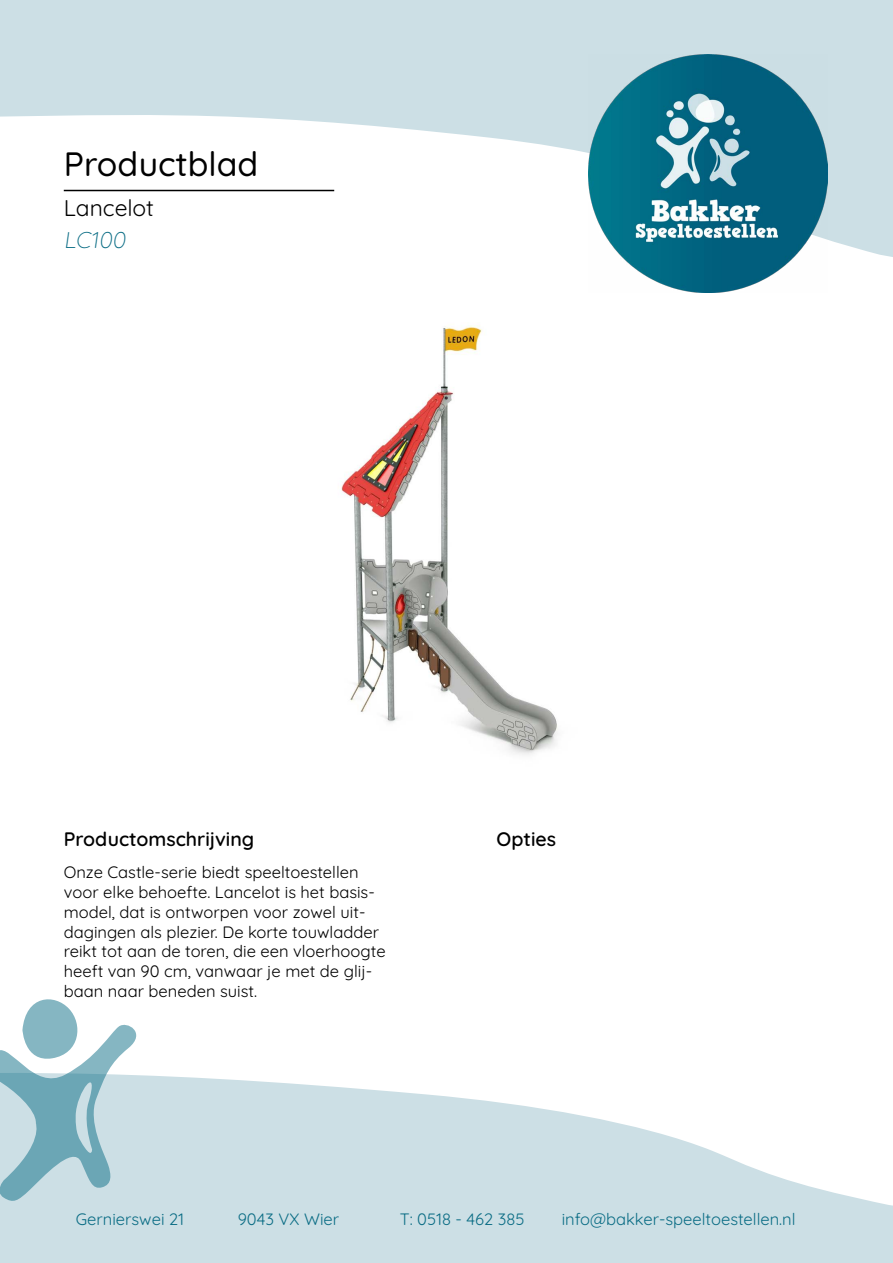
<style>
.page{position:relative;width:893px;height:1263px;background:#fff}
.page>*{position:absolute;margin:0;border:0;box-sizing:border-box;transform-origin:0 0}
.t1{font:500 33.75px "Quicksand";color:#000}
.t2{font:22.8px "Quicksand";color:#000}
.t3{font:300 22.8px "Quicksand";color:#0b6d85}
.t4{font:600 19.5px "Quicksand";color:#000}
.t5{font:16.5px/19.8px "Quicksand";color:#000}
.t6{font:16.5px "Quicksand";color:#0b6d85}
</style>
<div class="page">
<svg style="left:0;top:0;width:893px;height:257px;fill:#ccdfe5"></svg>
<img style="left:589px;top:54px;width:238px;height:238px">
<svg style="left:0;top:1075px;width:893px;height:188px;fill:#ccdfe5"></svg>
<svg style="left:0;top:999px;width:136px;height:202px"></svg>
<hr style="left:64px;top:190px;width:270px;height:1px;background:#000">
<img style="left:341px;top:325px;width:217px;height:430px">
<h1 class="t1" style="left:64px;top:138px;width:196px">Productblad</h1>
<h2 class="t2" style="left:64px;top:191px;width:92px">Lancelot</h2>
<h2 class="t3" style="left:64px;top:222px;width:68px">LC100</h2>
<p class="t4" style="left:64px;top:823px;width:192px">Productomschrijving</p>
<p class="t4" style="left:497px;top:823px;width:61px">Opties</p>
<p class="t5" style="left:64px;top:861px;width:323px">Onze Castle-serie biedt speeltoestellen voor elke behoefte. Lancelot is het basis&shy;model, dat is ontworpen voor zowel uit&shy;dagingen als plezier. De korte touwladder reikt tot aan de toren, die een vloerhoogte heeft van 90 cm, vanwaar je met de glij&shy;baan naar beneden suist.</p>
<p class="t6" style="left:76px;top:1207px;width:110px">Gernierswei 21</p>
<p class="t6" style="left:238px;top:1207px;width:103px">9043 VX Wier</p>
<p class="t6" style="left:400px;top:1207px;width:126px">T: 0518 - 462 385</p>
<p class="t6" style="left:562px;top:1207px;width:235px">info@bakker-speeltoestellen.nl</p>
</div>
